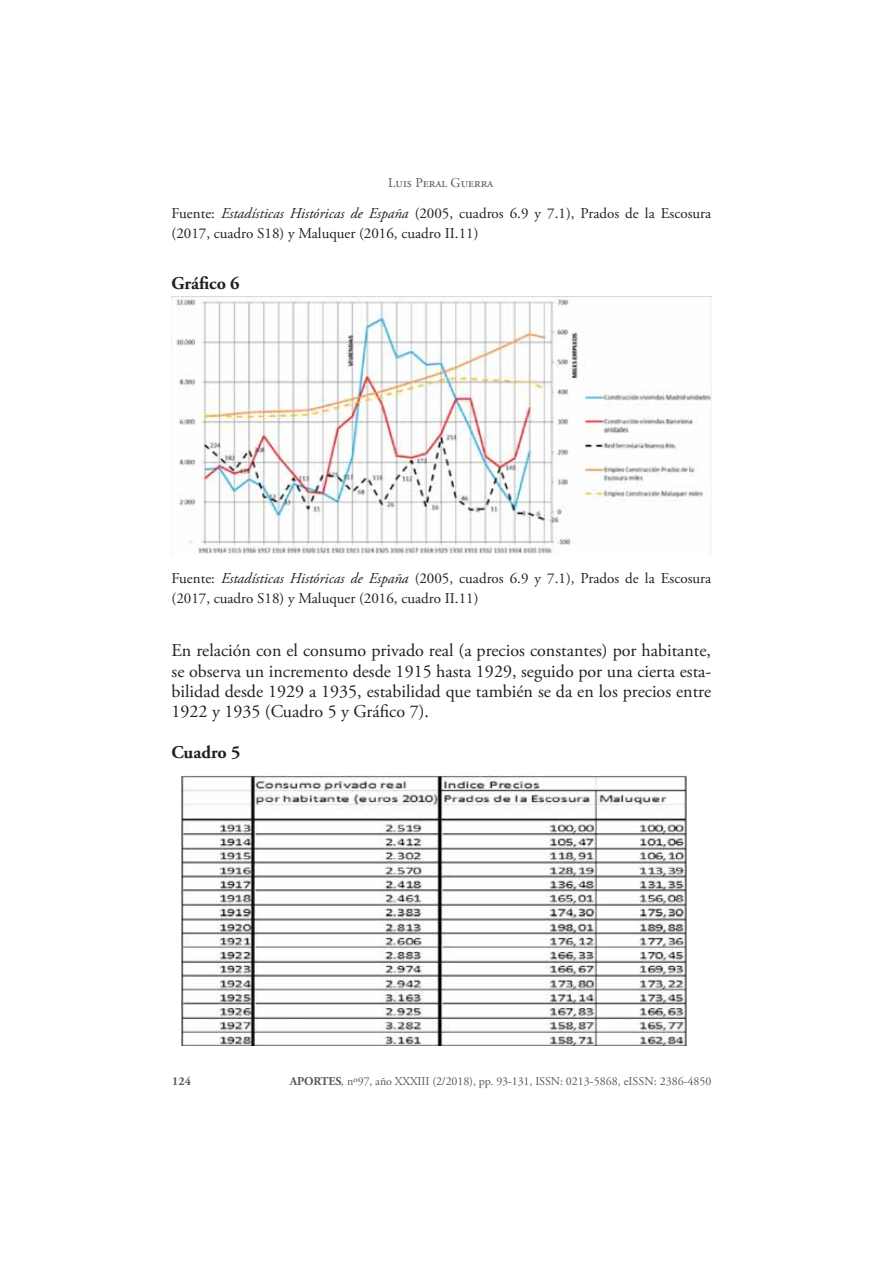
<style>
.page{position:relative;width:893px;height:1263px;background:#fff}
.page>*{position:absolute;margin:0;border:0;box-sizing:border-box;transform-origin:0 0}
.t1{font:18px/20.4px "Adobe Garamond Pro";color:#231f20;text-align:justify}
.t2{font:700 18px "Adobe Garamond Pro";color:#231f20}
.t3{font:15px/19.5px "Adobe Garamond Pro";color:#231f20}
.t4{font:13.5px "Adobe Garamond Pro";color:#58595b}
.t5{font:12px "Adobe Garamond Pro";letter-spacing:-.01em;color:#58595b}
.t6{font:700 12px "Adobe Garamond Pro";color:#58595b}
.s1{font-style:italic}
.s2{font-weight:700}
</style>
<div class="page">
<img style="left:176px;top:297px;width:536px;height:257px">
<img style="left:181px;top:775px;width:506px;height:271px">
<p class="t4" style="left:388px;top:177px;width:107px">Luis Peral Guerra</p>
<p class="t3" style="left:172px;top:205px;width:541px">Fuente: <span class="s1">Estadísticas Históricas de España</span> (2005, cuadros 6.9 y 7.1), Prados de la Escosura (2017, cuadro S18) y Maluquer (2016, cuadro II.11)</p>
<p class="t2" style="left:172px;top:272px;width:70px">Gráfico 6</p>
<p class="t3" style="left:172px;top:570px;width:541px">Fuente: <span class="s1">Estadísticas Históricas de España</span> (2005, cuadros 6.9 y 7.1), Prados de la Escosura (2017, cuadro S18) y Maluquer (2016, cuadro II.11)</p>
<p class="t1" style="left:172px;top:642px;width:541px">En relación con el consumo privado real (a precios constantes) por habitante, se observa un incremento desde 1915 hasta 1929, seguido por una cierta esta&shy;bilidad desde 1929 a 1935, estabilidad que también se da en los precios entre 1922 y 1935 (Cuadro 5 y Gráfico 7).</p>
<p class="t2" style="left:172px;top:741px;width:71px">Cuadro 5</p>
<p class="t6" style="left:172px;top:1073px;width:20px">124</p>
<p class="t5" style="left:290px;top:1076px;width:423px"><span class="s2">APORTES</span><span class="s1">,</span> nº97, año XXXIII (2/2018), pp. 93-131, ISSN: 0213-5868, eISSN: 2386-4850</p>
</div>
